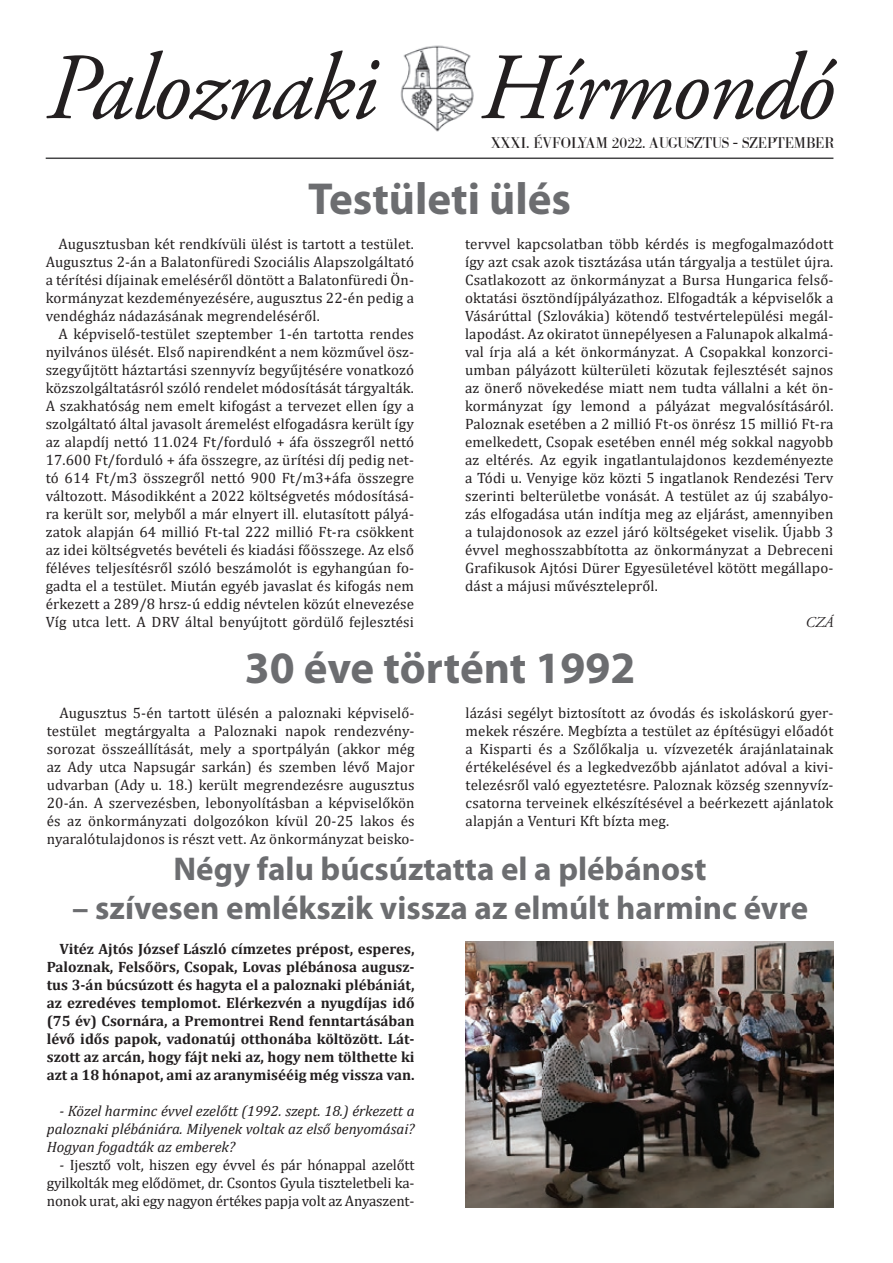
<style>
.page{position:relative;width:893px;height:1263px;background:#fff}
.page>*{position:absolute;margin:0;border:0;box-sizing:border-box;transform-origin:0 0}
.t1{font:italic 94.5px "Adobe Garamond Pro";letter-spacing:-.02em;color:#231f20}
.t2{font:700 45px "Myriad Pro";color:#6c6d70}
.t3{font:700 33px "Myriad Pro";color:#6c6d70}
.t4{font:15px/18px "Cambria";letter-spacing:.01em;color:#231f20;text-align:justify}
.t5{font:700 15px/18px "Cambria";color:#231f20;text-align:justify}
.t6{font:italic 15px/18px "Cambria";color:#231f20;text-align:justify}
.t7{font:15px "B Bodoni PFL";color:#231f20}
.t8{font:italic 15px "Adobe Garamond Pro";color:#231f20}
.s1{font-style:italic}
</style>
<div class="page">
<img style="left:400px;top:45px;width:74px;height:87px">
<hr style="left:46px;top:158px;width:787px;height:1px;background:#454647">
<img style="left:466px;top:942px;width:367px;height:266px">
<h1 class="t1" style="left:46px;top:31px;width:790px">Paloznaki Hírmondó</h1>
<p class="t7" style="left:491px;top:134px;width:344px">XXXI. ÉVFOLYAM 2022. AUGUSZTUS - SZEPTEMBER</p>
<h2 class="t2" style="left:308px;top:170px;width:265px">Testületi ülés</h2>
<p class="t4" style="left:46px;top:235px;width:370px;text-indent:13px">Augusztusban két rendkívüli ülést is tartott a testület.<br>Augusztus 2-án a Balatonfüredi Szociális Alapszolgáltató a térítési díjainak emeléséről döntött a Balatonfüredi Ön&shy;kormányzat kezdeményezésére, augusztus 22-én pedig a vendégház nádazásának megrendeléséről.</p>
<p class="t4" style="left:46px;top:325px;width:370px;text-indent:13px">A képviselő-testület szeptember 1-én tartotta rendes nyilvános ülését. Első napirendként a nem közművel ös - szegyűjtött háztartási szennyvíz begyűjtésére vonatkozó közszolgáltatásról szóló rendelet módosítását tárgyalták.<br>A szakhatóság nem emelt kifogást a tervezet ellen így a szolgáltató által javasolt áremelést elfogadásra került így az alapdíj nettó 11.024 Ft/forduló + áfa összegről nettó 17.600 Ft/forduló + áfa összegre, az ürítési díj pedig net&shy;tó 614 Ft/m3 összegről nettó 900 Ft/m3+áfa összegre változott. Másodikként a 2022 költségvetés módosításá&shy;ra került sor, melyből a már elnyert ill. elutasított pályá&shy;zatok alapján 64 millió Ft-tal 222 millió Ft-ra csökkent az idei költségvetés bevételi és kiadási főösszege. Az első féléves teljesítésről szóló beszámolót is egyhangúan fo&shy;gadta el a testület. Miután egyéb javaslat és kifogás nem érkezett a 289/8 hrsz-ú eddig névtelen közút elnevezése Víg utca lett. A DRV által benyújtott gördülő fejlesztési</p>
<p class="t4" style="left:465px;top:235px;width:370px">tervvel kapcsolatban több kérdés is megfogalmazódott így azt csak azok tisztázása után tárgyalja a testület újra.<br>Csatlakozott az önkormányzat a Bursa Hungarica felső&shy;oktatási ösztöndíjpályázathoz. Elfogadták a képviselők a Vásárúttal (Szlovákia) kötendő testvértelepülési megál&shy;lapodást. Az okiratot ünnepélyesen a Falunapok alkalmá&shy;val írja alá a két önkormányzat. A Csopakkal konzorci&shy;umban pályázott külterületi közutak fejlesztését sajnos az önerő növekedése miatt nem tudta vállalni a két ön&shy;kormányzat így lemond a pályázat megvalósításáról.<br>Paloznak esetében a 2 millió Ft-os önrész 15 millió Ft-ra emelkedett, Csopak esetében ennél még sokkal nagyobb az eltérés. Az egyik ingatlantulajdonos kezdeményezte a Tódi u. Venyige köz közti 5 ingatlanok Rendezési Terv szerinti belterületbe vonását. A testület az új szabályo&shy;zás elfogadása után indítja meg az eljárást, amennyiben a tulajdonosok az ezzel járó költségeket viselik. Újabb 3 évvel meghosszabbította az önkormányzat a Debreceni Grafikusok Ajtósi Dürer Egyesületével kötött megállapo&shy;dást a májusi művésztelepről.</p>
<p class="t8" style="left:806px;top:613px;width:29px">CZÁ</p>
<h2 class="t2" style="left:245px;top:639px;width:392px">30 éve történt 1992</h2>
<p class="t4" style="left:47px;top:704px;width:369px;text-indent:13px">Augusztus 5-én tartott ülésén a paloznaki képviselő&shy;testület megtárgyalta a Paloznaki napok rendezvény&shy;sorozat összeállítását, mely a sportpályán (akkor még az Ady utca Napsugár sarkán) és szemben lévő Major udvarban (Ady u. 18.) került megrendezésre augusztus 20-án. A szervezésben, lebonyolításban a képviselőkön és az önkormányzati dolgozókon kívül 20-25 lakos és nyaralótulajdonos is részt vett. Az önkormányzat beisko-</p>
<p class="t4" style="left:466px;top:704px;width:369px">lázási segélyt biztosított az óvodás és iskoláskorú gyer&shy;mekek részére. Megbízta a testület az építésügyi előadót a Kisparti és a Szőlőkalja u. vízvezeték árajánlatainak értékelésével és a legkedvezőbb ajánlatot adóval a kivi&shy;telezésről való egyeztetésre. Paloznak község szennyvíz&shy;csatorna terveinek elkészítésével a beérkezett ajánlatok alapján a Venturi Kft bízta meg.</p>
<h3 class="t3" style="left:174px;top:847px;width:534px">Négy falu búcsúztatta el a plébánost</h3>
<h3 class="t3" style="left:72px;top:886px;width:738px">– szívesen emlékszik vissza az elmúlt harminc évre</h3>
<p class="t5" style="left:47px;top:939px;width:369px;text-indent:13px">Vitéz Ajtós József László címzetes prépost, esperes, Paloznak, Felsőörs, Csopak, Lovas plébánosa augusz&shy;tus 3-án búcsúzott és hagyta el a paloznaki plébániát, az ezredéves templomot. Elérkezvén a nyugdíjas idő (75 év) Csornára, a Premontrei Rend fenntartásában lévő idős papok, vadonatúj otthonába költözött. Lát&shy;szott az arcán, hogy fájt neki az, hogy nem tölthette ki azt a 18 hónapot, ami az aranymisééig még vissza van.</p>
<p class="t6" style="left:47px;top:1101px;width:369px;text-indent:13px">- Közel harminc évvel ezelőtt (1992. szept. 18.) érkezett a paloznaki plébániára. Milyenek voltak az első benyomásai?<br>Hogyan fogadták az emberek?</p>
<p class="t4" style="left:47px;top:1156px;width:369px;text-indent:13px"><span class="s1">-</span> Ijesztő volt, hiszen egy évvel és pár hónappal azelőtt gyilkolták meg elődömet, dr. Csontos Gyula tiszteletbeli ka&shy;nonok urat, aki egy nagyon értékes papja volt az Anyaszent-</p>
</div>
